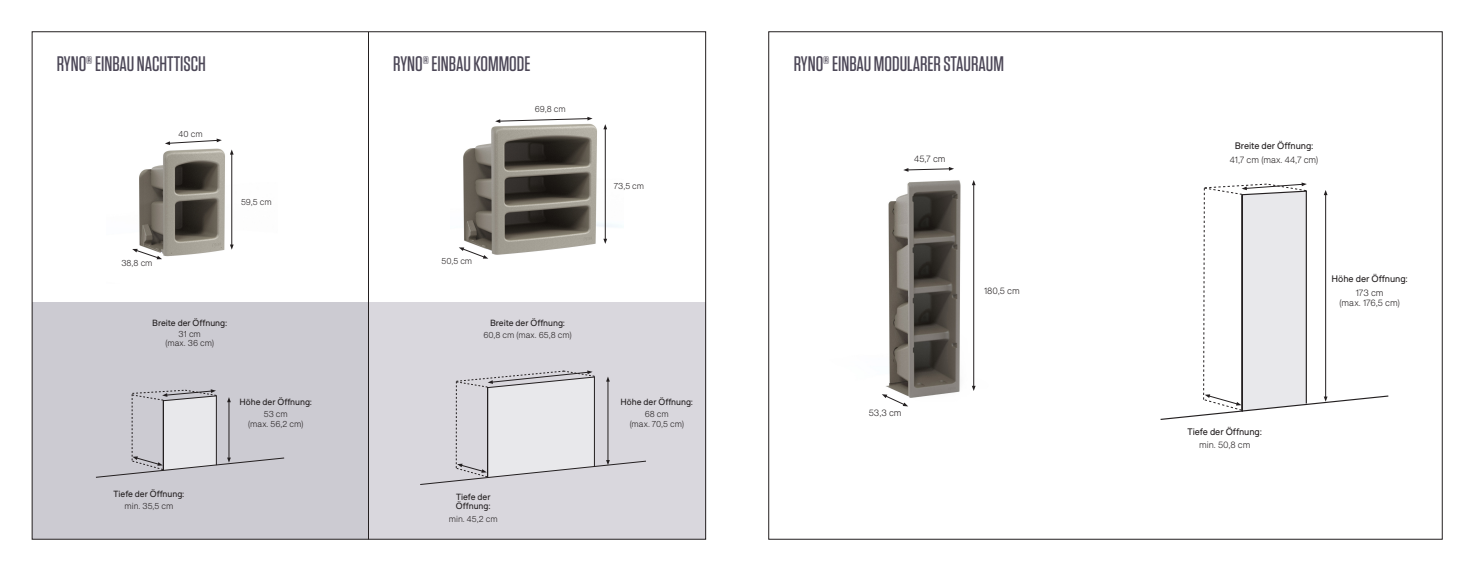
<style>
.page{position:relative;width:1474px;height:571px;background:#fff}
.page>*{position:absolute;margin:0;border:0;box-sizing:border-box;transform-origin:0 0}
.t1{font:500 21px "Tungsten";color:#4b4656}
.FEATURES___OPTIONS_bullets{font:300 9.19px/10.4px "F37 Bolton";letter-spacing:-.01em;color:#231f20;text-align:center}
.FEATURES___OPTIONS_bullets-2{font:9.19px "F37 Bolton";letter-spacing:-.005em;color:#231f20}
.FEATURES___OPTIONS_bullets-3{font:300 8.75px/9.6px "F37 Bolton";letter-spacing:-.005em;color:#231f20;text-align:center}
.FEATURES___OPTIONS_bullets-4{font:8.75px/9.6px "F37 Bolton";color:#231f20}
</style>
<div class="page">
<div style="left:32px;top:302px;width:673px;height:237px;background:#d9d7dd"></div>
<div style="left:32px;top:302px;width:336px;height:237px;background:#cccbd2"></div>
<svg style="left:420px;top:370px;width:226px;height:115px"></svg>
<img style="left:463px;top:116px;width:159px;height:143px">
<img style="left:134px;top:148px;width:100px;height:112px">
<svg style="left:96px;top:389px;width:189px;height:89px"></svg>
<svg style="left:165px;top:138px;width:57px;height:7px"></svg>
<svg style="left:132px;top:249px;width:30px;height:10px"></svg>
<svg style="left:495px;top:117px;width:97px;height:6px"></svg>
<svg style="left:459px;top:247px;width:29px;height:11px"></svg>
<hr style="left:605px;top:128px;width:1px;height:112px;background:#231f20">
<svg style="left:603px;top:124px;width:4px;height:5px"></svg>
<svg style="left:603px;top:239px;width:4px;height:5px"></svg>
<hr style="left:231px;top:153px;width:1px;height:93px;background:#231f20">
<svg style="left:230px;top:149px;width:4px;height:5px"></svg>
<svg style="left:230px;top:244px;width:4px;height:5px"></svg>
<hr style="left:368px;top:32px;width:1px;height:507px;background:#231f20">
<img style="left:886px;top:180px;width:90px;height:227px">
<svg style="left:1160px;top:182px;width:229px;height:238px"></svg>
<svg style="left:903px;top:167px;width:51px;height:5px"></svg>
<svg style="left:882px;top:394px;width:26px;height:12px"></svg>
<hr style="left:973px;top:184px;width:1px;height:203px;background:#231f20">
<svg style="left:971px;top:180px;width:4px;height:5px"></svg>
<svg style="left:971px;top:385px;width:4px;height:6px"></svg>
<p class="t1" style="left:57px;top:52px;width:151px">RYNO® EINBAU NACHTTISCH</p>
<p class="t1" style="left:393px;top:52px;width:139px">RYNO® EINBAU KOMMODE</p>
<p class="FEATURES___OPTIONS_bullets-3" style="left:535px;top:104px;width:32px">69,8 cm</p>
<p class="FEATURES___OPTIONS_bullets-3" style="left:178px;top:129px;width:26px">40 cm</p>
<p class="FEATURES___OPTIONS_bullets-3" style="left:241px;top:197px;width:32px">59,5 cm</p>
<p class="FEATURES___OPTIONS_bullets-3" style="left:121px;top:257px;width:33px">38,8 cm</p>
<p class="FEATURES___OPTIONS_bullets-3" style="left:441px;top:256px;width:32px">50,5 cm</p>
<p class="FEATURES___OPTIONS_bullets-4" style="left:152px;top:318px;width:77px">Breite der Öffnung:</p>
<p class="FEATURES___OPTIONS_bullets-3" style="left:165px;top:330px;width:50px;line-height:8.6px">31 cm<br>(max. 36 cm)</p>
<p class="FEATURES___OPTIONS_bullets-4" style="left:490px;top:318px;width:77px">Breite der Öffnung:</p>
<p class="FEATURES___OPTIONS_bullets-3" style="left:483px;top:330px;width:90px">60,8 cm (max. 65,8 cm)</p>
<p class="FEATURES___OPTIONS_bullets-4" style="left:239px;top:396px;width:74px">Höhe der Öffnung:</p>
<p class="FEATURES___OPTIONS_bullets-3" style="left:248px;top:409px;width:57px">53 cm<br>(max. 56,2 cm)</p>
<p class="FEATURES___OPTIONS_bullets-4" style="left:114px;top:489px;width:72px">Tiefe der Öffnung:</p>
<p class="FEATURES___OPTIONS_bullets-3" style="left:125px;top:501px;width:50px">min. 35,5 cm</p>
<p class="FEATURES___OPTIONS_bullets-4" style="left:456px;top:491px;width:36px">Tiefe der<br>Öffnung:</p>
<p class="FEATURES___OPTIONS_bullets-3" style="left:449px;top:513px;width:50px">min. 45,2 cm</p>
<p class="FEATURES___OPTIONS_bullets-3" style="left:614px;top:181px;width:32px">73,5 cm</p>
<p class="FEATURES___OPTIONS_bullets-4" style="left:620px;top:396px;width:74px">Höhe der Öffnung:</p>
<p class="FEATURES___OPTIONS_bullets-3" style="left:629px;top:409px;width:56px">68 cm<br>(max. 70,5 cm)</p>
<p class="t1" style="left:793px;top:52px;width:212px">RYNO® EINBAU MODULARER STAURAUM</p>
<p class="FEATURES___OPTIONS_bullets" style="left:914px;top:153px;width:33px">45,7 cm</p>
<p class="FEATURES___OPTIONS_bullets" style="left:868px;top:407px;width:34px">53,3 cm</p>
<p class="FEATURES___OPTIONS_bullets" style="left:984px;top:285px;width:37px">180,5 cm</p>
<p class="FEATURES___OPTIONS_bullets-2" style="left:1234px;top:140px;width:80px">Breite der Öffnung:</p>
<p class="FEATURES___OPTIONS_bullets" style="left:1229px;top:154px;width:90px">41,7 cm (max. 44,7 cm)</p>
<p class="FEATURES___OPTIONS_bullets-2" style="left:1331px;top:273px;width:78px">Höhe der Öffnung:</p>
<p class="FEATURES___OPTIONS_bullets" style="left:1339px;top:287px;width:62px">173 cm<br>(max. 176,5 cm)</p>
<p class="FEATURES___OPTIONS_bullets-2" style="left:1187px;top:426px;width:76px">Tiefe der Öffnung:</p>
<p class="FEATURES___OPTIONS_bullets" style="left:1199px;top:440px;width:53px">min. 50,8 cm</p>
</div>
